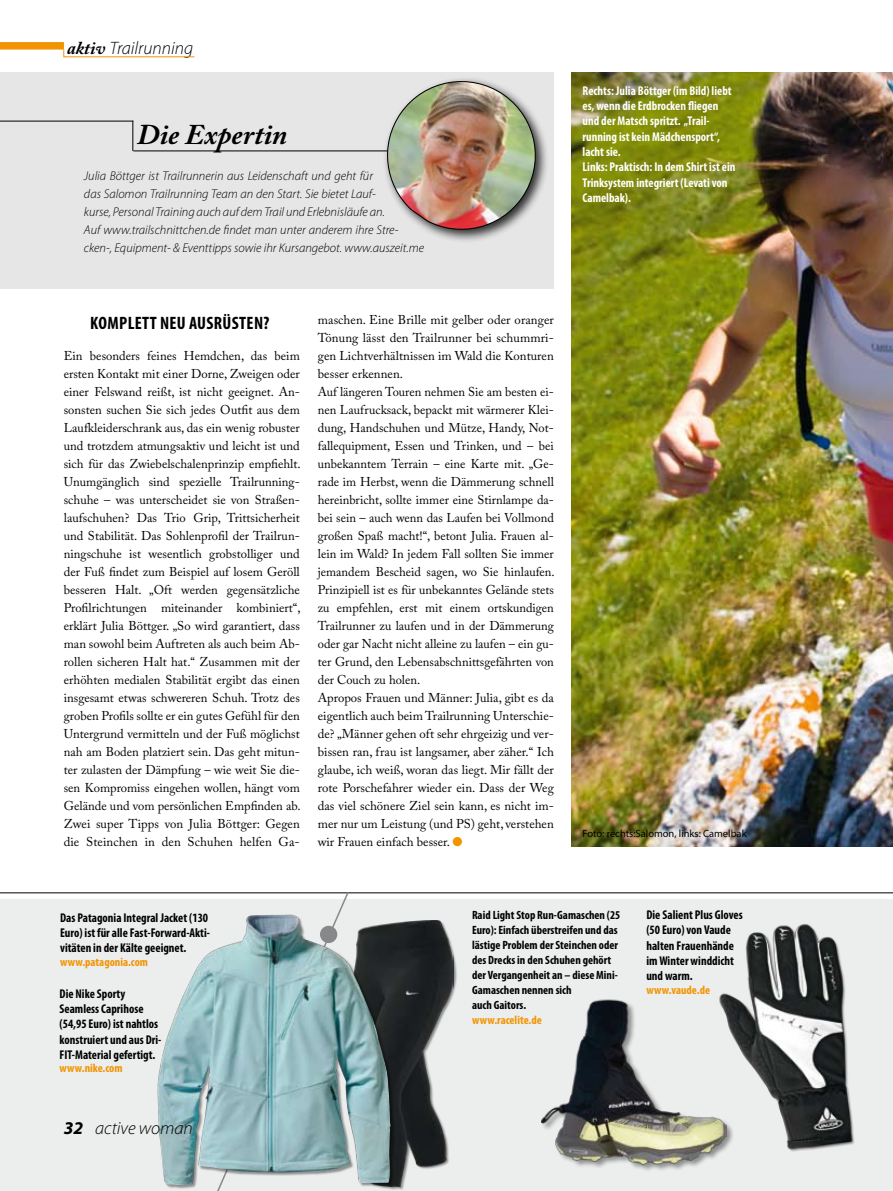
<style>
.page{position:relative;width:893px;height:1191px;background:#fff}
.page>*{position:absolute;margin:0;border:0;box-sizing:border-box;transform-origin:0 0}
.t1{font:italic 700 28.5px "Adobe Caslon Pro";color:#000}
.t2{font:italic 300 18px "Myriad Pro";color:#000}
.t3{font:700 condensed 18px "Myriad Pro";letter-spacing:.02em;color:#000}
.t4{font:12.75px/18px "Adobe Caslon Pro";color:#000;text-align:justify}
.t5{font:italic 300 12.75px/18px "Myriad Pro";color:#000}
.t6{font:700 condensed 12.75px/15.3px "Myriad Pro";color:#000}
.t7{font:700 condensed 12.75px/15.3px "Myriad Pro";color:#fff}
.t8{font:700 condensed 12px/15px "Myriad Pro";color:#000}
.t9{font:700 condensed 12px "Myriad Pro";color:#f29400}
.t10{font:10.5px "Myriad Pro";color:#000}
.s1{font-family:"Adobe Caslon Pro";font-weight:700}
.s2{color:#f29400}
.s3{font-weight:700}
</style>
<div class="page">
<img style="left:572px;top:72px;width:321px;height:774px">
<div style="left:0;top:899px;width:893px;height:292px;background:#eceded"></div>
<hr style="left:0;top:892px;width:893px;height:1px;background:#000">
<img style="left:726px;top:925px;width:72px;height:227px">
<div style="left:542px;top:999px;width:192px;height:173px;background:#000;opacity:.4"></div>
<img style="left:541px;top:993px;width:185px;height:179px">
<div style="left:354px;top:921px;width:104px;height:269px;background:#000;opacity:.4"></div>
<img style="left:395px;top:920px;width:59px;height:266px">
<svg style="left:75px;top:892px;width:275px;height:299px"></svg>
<div style="left:158px;top:915px;width:237px;height:273px;background:#000;opacity:.4"></div>
<img style="left:157px;top:914px;width:234px;height:272px">
<svg style="left:798px;top:892px;width:95px;height:259px"></svg>
<div style="left:0;top:42px;width:64px;height:8px;background:#f29400"></div>
<svg style="left:63px;top:49px;width:132px;height:8px"></svg>
<div style="left:0;top:72px;width:554px;height:216px;background:#e6e6e6"></div>
<hr style="left:0;top:121px;width:133px;height:1px;background:#000">
<hr style="left:133px;top:150px;width:266px;height:1px;background:#000">
<hr style="left:132px;top:121px;width:1px;height:30px;background:#000">
<div style="left:382px;top:76px;width:167px;height:167px;background:#000;opacity:.8"></div>
<img style="left:378px;top:72px;width:169px;height:166px">
<h2 class="t2" style="left:67px;top:38px;width:127px"><span class="s1">aktiv</span> Trailrunning</h2>
<h1 class="t1" style="left:137px;top:117px;width:152px">Die Expertin</h1>
<p class="t5" style="left:84px;top:167px;width:342px">Julia Böttger ist Trailrunnerin aus Leidenschaft und geht für<br>das Salomon Trailrunning Team an den Start. Sie bietet Lauf-<br>kurse, Personal Training auch auf dem Trail und Erlebnisläufe an.<br>Auf www.trailschnittchen.de findet man unter anderem ihre Stre&shy;cken-, Equipment- &amp; Eventtipps sowie ihr Kursangebot. www.auszeit.me</p>
<h2 class="t3" style="left:90px;top:312px;width:181px">Komplett Neu Ausrüsten?</h2>
<p class="t4" style="left:64px;top:347px;width:238px">Ein besonders feines Hemdchen, das beim ersten Kontakt mit einer Dorne, Zweigen oder einer Felswand reißt, ist nicht geeignet. An&shy;sonsten suchen Sie sich jedes Outfit aus dem Laufkleiderschrank aus, das ein wenig robuster und trotzdem atmungsaktiv und leicht ist und sich für das Zwiebelschalenprinzip empfiehlt.<br>Unumgänglich sind spezielle Trailrunning&shy;schuhe – was unterscheidet sie von Straßen&shy;laufschuhen? Das Trio Grip, Trittsicherheit und Stabilität. Das Sohlenprofil der Trailrun&shy;ningschuhe ist wesentlich grobstolliger und der Fuß findet zum Beispiel auf losem Geröll besseren Halt. „Oft werden gegensätzliche Profilrichtungen miteinander kombiniert“, erklärt Julia Böttger. „So wird garantiert, dass man sowohl beim Auftreten als auch beim Ab&shy;rollen sicheren Halt hat.“ Zusammen mit der erhöhten medialen Stabilität ergibt das einen insgesamt etwas schwereren Schuh. Trotz des groben Profils sollte er ein gutes Gefühl für den Untergrund vermitteln und der Fuß möglichst nah am Boden platziert sein. Das geht mitun&shy;ter zulasten der Dämpfung – wie weit Sie die&shy;sen Kompromiss eingehen wollen, hängt vom Gelände und vom persönlichen Empfinden ab.<br>Zwei super Tipps von Julia Böttger: Gegen die Steinchen in den Schuhen helfen Ga-</p>
<p class="t4" style="left:318px;top:311px;width:238px;text-align:left">maschen. Eine Brille mit gelber oder oranger Tönung lässt den Trailrunner bei schummri&shy;gen Lichtverhältnissen im Wald die Konturen besser erkennen.<br>Auf längeren Touren nehmen Sie am besten ei&shy;nen Laufrucksack, bepackt mit wärmerer Klei&shy;dung, Handschuhen und Mütze, Handy, Not&shy;fallequipment, Essen und Trinken, und – bei unbekanntem Terrain – eine Karte mit. „Ge&shy;rade im Herbst, wenn die Dämmerung schnell hereinbricht, sollte immer eine Stirnlampe da&shy;bei sein – auch wenn das Laufen bei Vollmond großen Spaß macht!“, betont Julia. Frauen al&shy;lein im Wald? In jedem Fall sollten Sie immer jemandem Bescheid sagen, wo Sie hinlaufen.<br>Prinzipiell ist es für unbekanntes Gelände stets zu empfehlen, erst mit einem ortskundigen Trailrunner zu laufen und in der Dämmerung oder gar Nacht nicht alleine zu laufen – ein gu&shy;ter Grund, den Lebensabschnittsgefährten von der Couch zu holen.<br>Apropos Frauen und Männer: Julia, gibt es da eigentlich auch beim Trailrunning Unterschie&shy;de? „Männer gehen oft sehr ehrgeizig und ver&shy;bissen ran, frau ist langsamer, aber zäher.“ Ich glaube, ich weiß, woran das liegt. Mir fällt der rote Porschefahrer wieder ein. Dass der Weg das viel schönere Ziel sein kann, es nicht im&shy;mer nur um Leistung (und PS) geht, verstehen wir Frauen einfach besser. <span class="s2">●</span></p>
<p class="t7" style="left:583px;top:83px;width:154px">Rechts: Julia Böttger (im Bild) liebt es, wenn die Erdbrocken fliegen und der Matsch spritzt. „Trail&shy;running ist kein Mädchensport“, lacht sie.<br>Links: Praktisch: In dem Shirt ist ein<br>Trinksystem integriert (Levati von<br>Camelbak).</p>
<p class="t10" style="left:583px;top:826px;width:166px">Foto: rechts:Salomon, links: Camelbak</p>
<p class="t6" style="left:60px;top:909px;width:151px">Das Patagonia Integral Jacket (130<br>Euro) ist für alle Fast-Forward-Akti&shy;vitäten in der Kälte geeignet.</p>
<p class="t9" style="left:60px;top:954px;width:90px">www.patagonia.com</p>
<p class="t6" style="left:60px;top:985px;width:103px">Die Nike Sporty<br>Seamless Caprihose (54,95 Euro) ist nahtlos konstruiert und aus Dri-<br>FIT-Material gefertigt.</p>
<p class="t9" style="left:60px;top:1061px;width:65px">www.nike.com</p>
<h2 class="t2" style="left:64px;top:1118px;width:131px"><span class="s3">32</span> active woman</h2>
<p class="t8" style="left:472px;top:907px;width:150px">Raid Light Stop Run-Gamaschen (25<br>Euro): Einfach überstreifen und das lästige Problem der Steinchen oder des Drecks in den Schuhen gehört der Vergangenheit an – diese Mini-<br>Gamaschen nennen sich<br>auch Gaitors.</p>
<p class="t9" style="left:472px;top:1012px;width:71px">www.racelite.de</p>
<p class="t6" style="left:646px;top:907px;width:98px">Die Salient Plus Gloves (50 Euro) von Vaude halten Frauenhände im Winter winddicht und warm.</p>
<p class="t9" style="left:646px;top:982px;width:65px">www.vaude.de</p>
</div>
